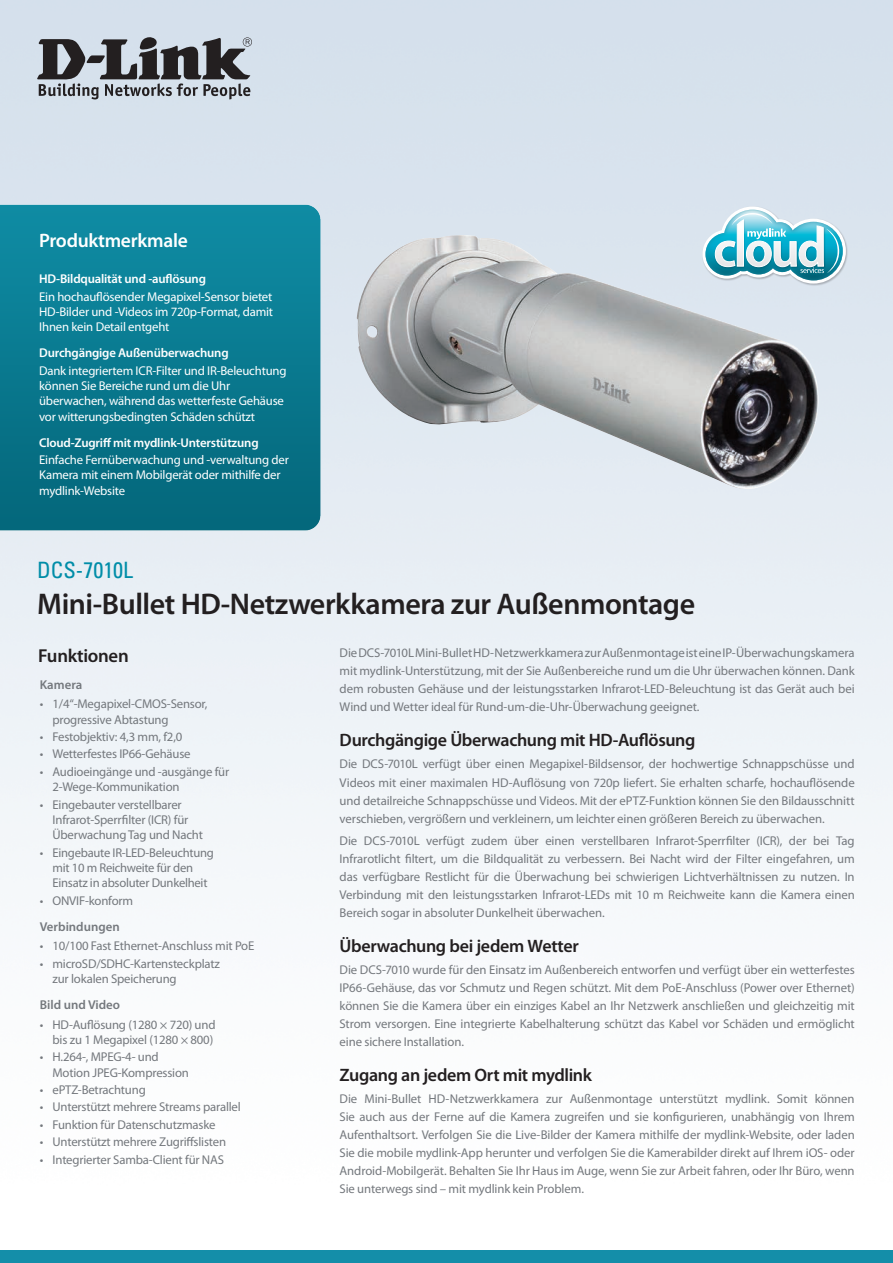
<style>
.page{position:relative;width:893px;height:1263px;background:#fff}
.page>*{position:absolute;margin:0;border:0;box-sizing:border-box;transform-origin:0 0}
.t1{font:600 30px "Myriad Pro";letter-spacing:-.015em;color:#231f20}
.t2{font:condensed 22.5px "Univers LT Std";color:#008da8}
.t3{font:600 19.5px "Myriad Pro";letter-spacing:-.015em;color:#fff}
.t4{font:600 18.75px "Myriad Pro";letter-spacing:-.015em;color:#231f20}
.t5{font:600 18px "Myriad Pro";letter-spacing:-.02em;color:#231f20}
.t6{font:600 12.9px "Myriad Pro";color:#74787d}
.t7{font:12.75px/18px "Myriad Pro";letter-spacing:-.015em;color:#74787d}
.t8{font:12.75px/15.3px "Myriad Pro";letter-spacing:-.015em;color:#fff}
.t9{font:600 12.75px "Myriad Pro";letter-spacing:-.015em;color:#fff}
</style>
<div class="page">
<div style="left:0;top:1250px;width:893px;height:13px;background:#148ea9"></div>
<img style="left:0;top:38px;width:692px;height:553px">
<img style="left:701px;top:205px;width:148px;height:81px">
<svg style="left:702px;top:206px;width:144px;height:78px;background:#a8d7e4"></svg>
<img style="left:357px;top:235px;width:463px;height:254px">
<h3 class="t3" style="left:39px;top:228px;width:150px">Produktmerkmale</h3>
<p class="t9" style="left:39px;top:271px;width:168px">HD-Bildqualität und -auflösung</p>
<p class="t8" style="left:39px;top:289px;width:235px;text-align:justify">Ein hochauflösender Megapixel-Sensor bietet HD-Bilder und -Videos im 720p-Format, damit Ihnen kein Detail entgeht</p>
<p class="t9" style="left:39px;top:345px;width:191px">Durchgängige Außenüberwachung</p>
<p class="t8" style="left:39px;top:363px;width:249px">Dank integriertem ICR-Filter und IR-Beleuchtung können Sie Bereiche rund um die Uhr überwachen, während das wetterfeste Gehäuse vor witterungsbedingten Schäden schützt</p>
<p class="t9" style="left:39px;top:434px;width:221px">Cloud-Zugriff mit mydlink-Unterstützung</p>
<p class="t8" style="left:39px;top:452px;width:251px">Einfache Fernüberwachung und -verwaltung der<br>Kamera mit einem Mobilgerät oder mithilfe der mydlink-Website</p>
<h2 class="t2" style="left:37px;top:555px;width:98px">DCS-7010L</h2>
<h1 class="t1" style="left:37px;top:584px;width:660px">Mini-Bullet HD-Netzwerkkamera zur Außenmontage</h1>
<h3 class="t4" style="left:38px;top:643px;width:92px">Funktionen</h3>
<p class="t6" style="left:40px;top:676px;width:44px">Kamera</p>
<p class="t7" style="left:53px;top:696px;width:157px;line-height:15.3px;text-indent:-13px">• 1/4“-Megapixel-CMOS-Sensor, progressive Abtastung</p>
<p class="t7" style="left:40px;top:727px;width:144px">• Festobjektiv: 4,3 mm, f2,0</p>
<p class="t7" style="left:40px;top:745px;width:152px">• Wetterfestes IP66-Gehäuse</p>
<p class="t7" style="left:53px;top:764px;width:178px;line-height:15.3px;text-indent:-13px">• Audioeingänge und -ausgänge für<br>2-Wege-Kommunikation</p>
<p class="t7" style="left:53px;top:796px;width:152px;line-height:15.3px;text-indent:-13px">• Eingebauter verstellbarer<br>Infrarot-Sperrfilter (ICR) für<br>Überwachung Tag und Nacht</p>
<p class="t7" style="left:53px;top:844px;width:163px;line-height:15.3px;text-indent:-13px">• Eingebaute IR-LED-Beleuchtung mit 10 m Reichweite für den<br>Einsatz in absoluter Dunkelheit</p>
<p class="t7" style="left:40px;top:891px;width:95px">• ONVIF-konform</p>
<p class="t6" style="left:40px;top:918px;width:81px">Verbindungen</p>
<p class="t7" style="left:40px;top:937px;width:216px">• 10/100 Fast Ethernet-Anschluss mit PoE</p>
<p class="t7" style="left:53px;top:955px;width:169px;line-height:15.3px;text-indent:-13px">• microSD/SDHC-Kartensteckplatz zur lokalen Speicherung</p>
<p class="t6" style="left:40px;top:996px;width:82px">Bild und Video</p>
<p class="t7" style="left:40px;top:1016px;width:177px;line-height:15.3px;text-align:right">• HD-Auflösung (1280 × 720) und bis zu 1 Megapixel (1280 × 800)</p>
<p class="t7" style="left:53px;top:1049px;width:138px;line-height:15.3px;text-indent:-13px">• H.264-, MPEG-4- und<br>Motion JPEG-Kompression</p>
<p class="t7" style="left:40px;top:1080px;width:108px">• ePTZ-Betrachtung</p>
<p class="t7" style="left:40px;top:1098px;width:203px">• Unterstützt mehrere Streams parallel</p>
<p class="t7" style="left:40px;top:1115px;width:177px">• Funktion für Datenschutzmaske</p>
<p class="t7" style="left:40px;top:1133px;width:188px">• Unterstützt mehrere Zugriffslisten</p>
<p class="t7" style="left:40px;top:1150px;width:186px">• Integrierter Samba-Client für NAS</p>
<p class="t7" style="left:340px;top:644px;width:517px;text-align:justify">Die DCS-7010L Mini-Bullet HD-Netzwerkkamera zur Außenmontage ist eine IP-Überwachungskamera mit mydlink-Unterstützung, mit der Sie Außenbereiche rund um die Uhr überwachen können. Dank dem robusten Gehäuse und der leistungsstarken Infrarot-LED-Beleuchtung ist das Gerät auch bei Wind und Wetter ideal für Rund-um-die-Uhr-Überwachung geeignet.</p>
<h3 class="t5" style="left:340px;top:729px;width:357px">Durchgängige Überwachung mit HD-Auflösung</h3>
<p class="t7" style="left:340px;top:755px;width:517px;text-align:justify">Die DCS-7010L verfügt über einen Megapixel-Bildsensor, der hochwertige Schnappschüsse und Videos mit einer maximalen HD-Auflösung von 720p liefert. Sie erhalten scharfe, hochauflösende und detailreiche Schnappschüsse und Videos. Mit der ePTZ-Funktion können Sie den Bildausschnitt verschieben, vergrößern und verkleinern, um leichter einen größeren Bereich zu überwachen.</p>
<p class="t7" style="left:340px;top:831px;width:517px;text-align:justify">Die DCS-7010L verfügt zudem über einen verstellbaren Infrarot-Sperrfilter (ICR), der bei Tag Infrarotlicht filtert, um die Bildqualität zu verbessern. Bei Nacht wird der Filter eingefahren, um das verfügbare Restlicht für die Überwachung bei schwierigen Lichtverhältnissen zu nutzen. In Verbindung mit den leistungsstarken Infrarot-LEDs mit 10 m Reichweite kann die Kamera einen Bereich sogar in absoluter Dunkelheit überwachen.</p>
<h3 class="t5" style="left:340px;top:934px;width:241px">Überwachung bei jedem Wetter</h3>
<p class="t7" style="left:340px;top:960px;width:517px;text-align:justify">Die DCS-7010 wurde für den Einsatz im Außenbereich entworfen und verfügt über ein wetterfestes IP66-Gehäuse, das vor Schmutz und Regen schützt. Mit dem PoE-Anschluss (Power over Ethernet) können Sie die Kamera über ein einziges Kabel an Ihr Netzwerk anschließen und gleichzeitig mit Strom versorgen. Eine integrierte Kabelhalterung schützt das Kabel vor Schäden und ermöglicht eine sichere Installation.</p>
<h3 class="t5" style="left:340px;top:1063px;width:254px">Zugang an jedem Ort mit mydlink</h3>
<p class="t7" style="left:340px;top:1090px;width:517px;text-align:justify">Die Mini-Bullet HD-Netzwerkkamera zur Außenmontage unterstützt mydlink. Somit können Sie auch aus der Ferne auf die Kamera zugreifen und sie konfigurieren, unabhängig von Ihrem Aufenthaltsort. Verfolgen Sie die Live-Bilder der Kamera mithilfe der mydlink-Website, oder laden Sie die mobile mydlink-App herunter und verfolgen Sie die Kamerabilder direkt auf Ihrem iOS- oder Android-Mobilgerät. Behalten Sie Ihr Haus im Auge, wenn Sie zur Arbeit fahren, oder Ihr Büro, wenn Sie unterwegs sind – mit mydlink kein Problem.</p>
</div>
